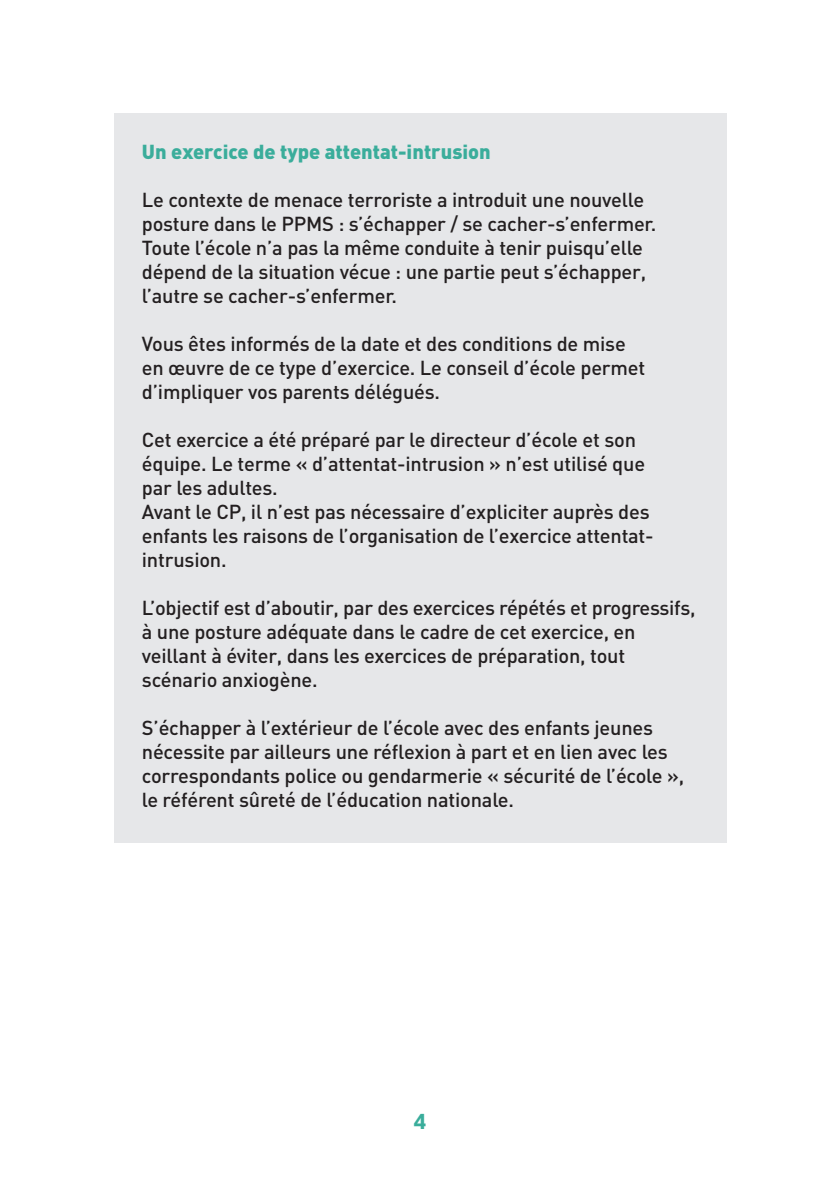
<style>
.page{position:relative;width:840px;height:1191px;background:#fff}
.page>*{position:absolute;margin:0;border:0;box-sizing:border-box;transform-origin:0 0}
.t1{font:700 24px "Effra";color:#3aad9b}
.t2{font:500 20px/24px "DIN";letter-spacing:-.01em;color:#231f20}
.t3{font:900 20px "DIN";color:#3aad9b}
</style>
<div class="page">
<div style="left:113px;top:113px;width:613px;height:729px;background:#e6e7e9"></div>
<p class="t3" style="left:142px;top:138px;width:350px">Un exercice de type attentat-intrusion</p>
<p class="t2" style="left:142px;top:187px;width:515px">Le contexte de menace terroriste a introduit une nouvelle posture dans le PPMS : s’échapper / se cacher-s’enfermer.<br>Toute l’école n’a pas la même conduite à tenir puisqu’elle dépend de la situation vécue : une partie peut s’échapper, l’autre se cacher-s’enfermer.</p>
<p class="t2" style="left:142px;top:331px;width:504px">Vous êtes informés de la date et des conditions de mise en œuvre de ce type d’exercice. Le conseil d’école permet d’impliquer vos parents délégués.</p>
<p class="t2" style="left:142px;top:427px;width:513px">Cet exercice a été préparé par le directeur d’école et son équipe. Le terme « d’attentat-intrusion » n’est utilisé que par les adultes.<br>Avant le CP, il n’est pas nécessaire d’expliciter auprès des enfants les raisons de l’organisation de l’exercice attentat&shy;intrusion.</p>
<p class="t2" style="left:142px;top:595px;width:555px">L’objectif est d’aboutir, par des exercices répétés et progressifs, à une posture adéquate dans le cadre de cet exercice, en veillant à éviter, dans les exercices de préparation, tout scénario anxiogène.</p>
<p class="t2" style="left:142px;top:715px;width:543px">S’échapper à l’extérieur de l’école avec des enfants jeunes nécessite par ailleurs une réflexion à part et en lien avec les correspondants police ou gendarmerie « sécurité de l’école », le référent sûreté de l’éducation nationale.</p>
<p class="t1" style="left:413px;top:1106px;width:15px">4</p>
</div>
